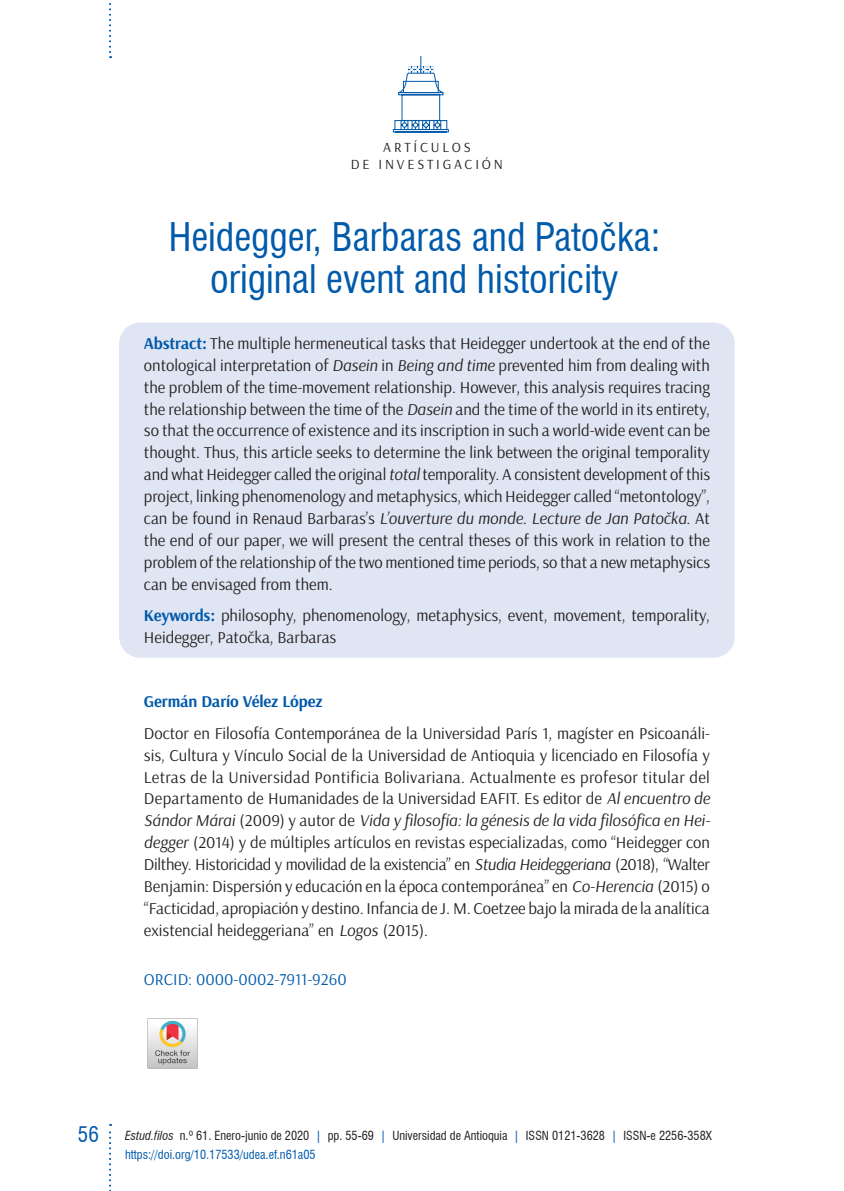
<style>
.page{position:relative;width:844px;height:1191px;background:#fff}
.page>*{position:absolute;margin:0;border:0;box-sizing:border-box;transform-origin:0 0}
._00_Título{font:condensed 38.5px/42px "Swiss 721 BT";color:#015aaa;text-align:center}
.Resumen{font:16.62px/21.9px "Arsenal";color:#231f20;text-align:justify}
.firma{font:16.62px "Arsenal";color:#015aaa}
.Resumen-2{font:700 16.62px "Arsenal";letter-spacing:-.01em;color:#015aaa}
.Bibliografía{font:14px "Arsenal";letter-spacing:.2em;color:#231f20}
.t1{font:condensed 12.25px/19.6px "Swiss 721 BT";color:#231f20}
.s1{font-weight:700;color:#015aaa}
.s2{font-style:italic}
.s3{font-size:21px;color:#015aaa}
.s4{color:#015aaa}
</style>
<div class="page">
<svg style="left:109px;top:1124px;width:2px;height:67px"></svg>
<svg style="left:109px;top:3px;width:2px;height:55px"></svg>
<div style="left:119px;top:322px;width:615px;height:336px;background:#e0e5f3;border-radius:21px"></div>
<svg style="left:393px;top:56px;width:55px;height:76px"></svg>
<img style="left:147px;top:1018px;width:50px;height:50px">
<p class="Bibliografía" style="left:383px;top:139px;width:89px">ARTÍCULOS</p>
<p class="Bibliografía" style="left:351px;top:156px;width:154px">DE INVESTIGACIÓN</p>
<p class="_00_Título" style="left:169px;top:216px;width:493px">Heidegger, Barbaras and Patočka: original event and historicity</p>
<p class="Resumen" style="left:144px;top:332px;width:567px"><span class="s1">Abstract:</span> The multiple hermeneutical tasks that Heidegger undertook at the end of the ontological interpretation of <span class="s2">Dasein</span> in <span class="s2">Being and time</span> prevented him from dealing with the problem of the time-movement relationship. However, this analysis requires tracing the relationship between the time of the <span class="s2">Dasein</span> and the time of the world in its entirety, so that the occurrence of existence and its inscription in such a world-wide event can be thought. Thus, this article seeks to determine the link between the original temporality and what Heidegger called the original <span class="s2">total</span> temporality. A consistent development of this project, linking phenomenology and metaphysics, which Heidegger called “metontology”, can be found in Renaud Barbaras’s <span class="s2">L’ouverture du monde. Lecture de Jan Patočka</span>. At the end of our paper, we will present the central theses of this work in relation to the problem of the relationship of the two mentioned time periods, so that a new metaphysics can be envisaged from them.</p>
<p class="Resumen" style="left:144px;top:605px;width:567px"><span class="s1">Keywords:</span> philosophy, phenomenology, metaphysics, event, movement, temporality,<br>Heidegger, Patočka, Barbaras</p>
<p class="Resumen-2" style="left:144px;top:691px;width:180px">Germán Darío Vélez López</p>
<p class="Resumen" style="left:144px;top:722px;width:567px">Doctor en Filosofía Contemporánea de la Universidad París 1, magíster en Psicoanáli&shy;sis, Cultura y Vínculo Social de la Universidad de Antioquia y licenciado en Filosofía y Letras de la Universidad Pontificia Bolivariana. Actualmente es profesor titular del Departamento de Humanidades de la Universidad EAFIT. Es editor de <span class="s2">Al encuentro de Sándor Márai</span> (2009) y autor de <span class="s2">Vida y filosofía: la génesis de la vida filosófica en Hei&shy;degger</span> (2014) y de múltiples artículos en revistas especializadas, como “Heidegger con Dilthey. Historicidad y movilidad de la existencia” en <span class="s2">Studia Heideggeriana</span> (2018), “Walter Benjamin: Dispersión y educación en la época contemporánea” en <span class="s2">Co-Herencia</span> (2015) o “Facticidad, apropiación y destino. Infancia de J. M. Coetzee bajo la mirada de la analítica existencial heideggeriana” en <span class="s2">Logos</span> (2015).</p>
<p class="firma" style="left:144px;top:969px;width:204px">ORCID: 0000-0002-7911-9260</p>
<p class="t1" style="left:125px;top:1125px;width:588px;text-indent:-47px"><span class="s3">56</span> <span class="s2">Estud.filos</span> n.º 61. Enero-junio de 2020 <span class="s4">|</span> pp. 55-69 <span class="s4">|</span> Universidad de Antioquia <span class="s4">|</span> ISSN 0121-3628 <span class="s4">|</span> ISSN-e 2256-358X <span class="s4">https://doi.org/10.17533/udea.ef.n61a05</span></p>
</div>
